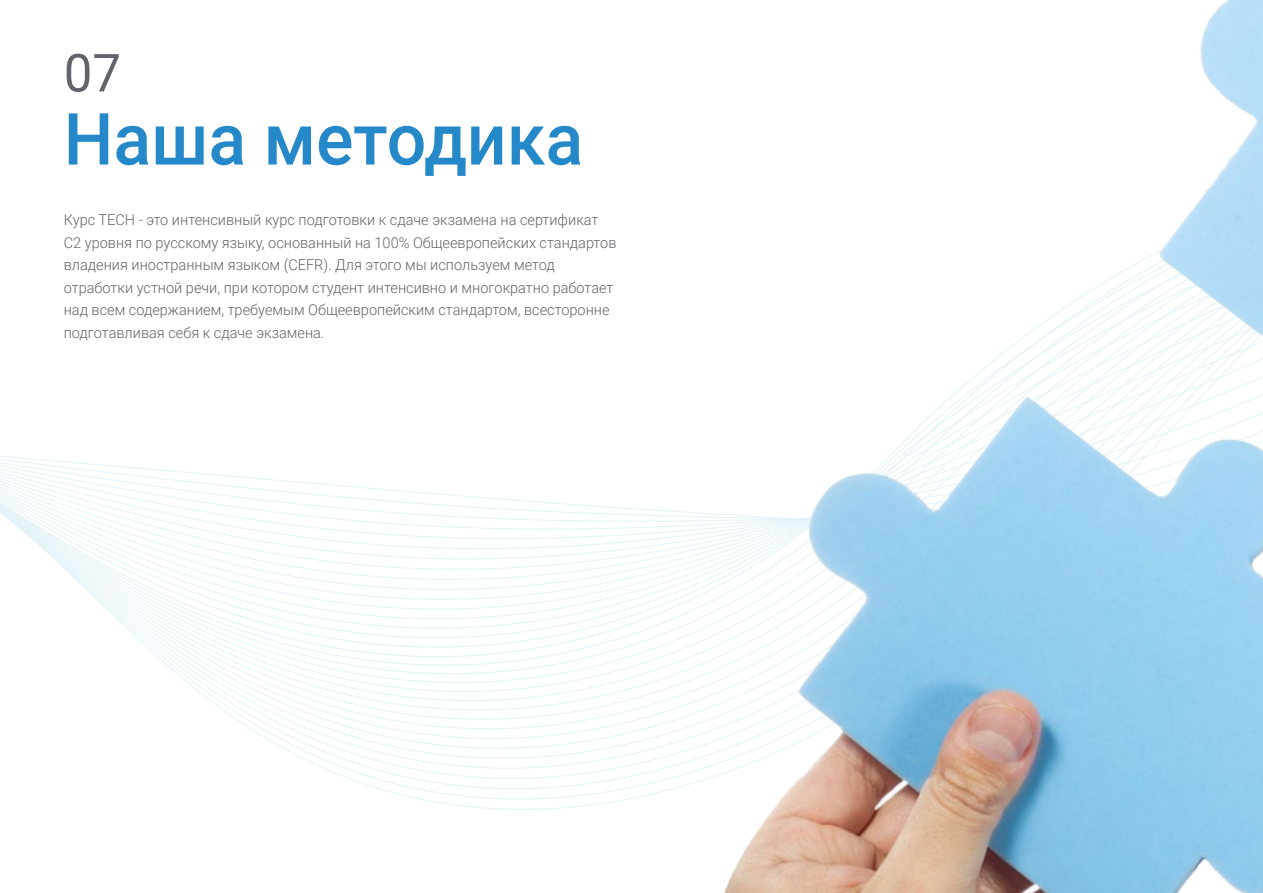
<style>
.page{position:relative;width:1263px;height:893px;background:#fff}
.page>*{position:absolute;margin:0;border:0;box-sizing:border-box;transform-origin:0 0}
.t1{font:500 72px "Roboto";color:#2488c9}
.t2{font:52.5px "Roboto";color:#61646a}
.t3{font:300 15px/22.5px "Roboto";color:#61646a}
</style>
<div class="page">
<svg style="left:0;top:456px;width:526px;height:354px"></svg>
<img style="left:526px;top:0;width:737px;height:893px">
<h2 class="t2" style="left:64px;top:36px;width:59px">07</h2>
<h1 class="t1" style="left:64px;top:89px;width:521px">Наша методика</h1>
<p class="t3" style="left:64px;top:208px;width:554px">Курс TECH - это интенсивный курс подготовки к сдаче экзамена на сертификат C2 уровня по русскому языку, основанный на 100% Общеевропейских стандартов владения иностранным языком (CEFR). Для этого мы используем метод отработки устной речи, при котором студент интенсивно и многократно работает над всем содержанием, требуемым Общеевропейским стандартом, всесторонне подготавливая себя к сдаче экзамена.</p>
</div>
